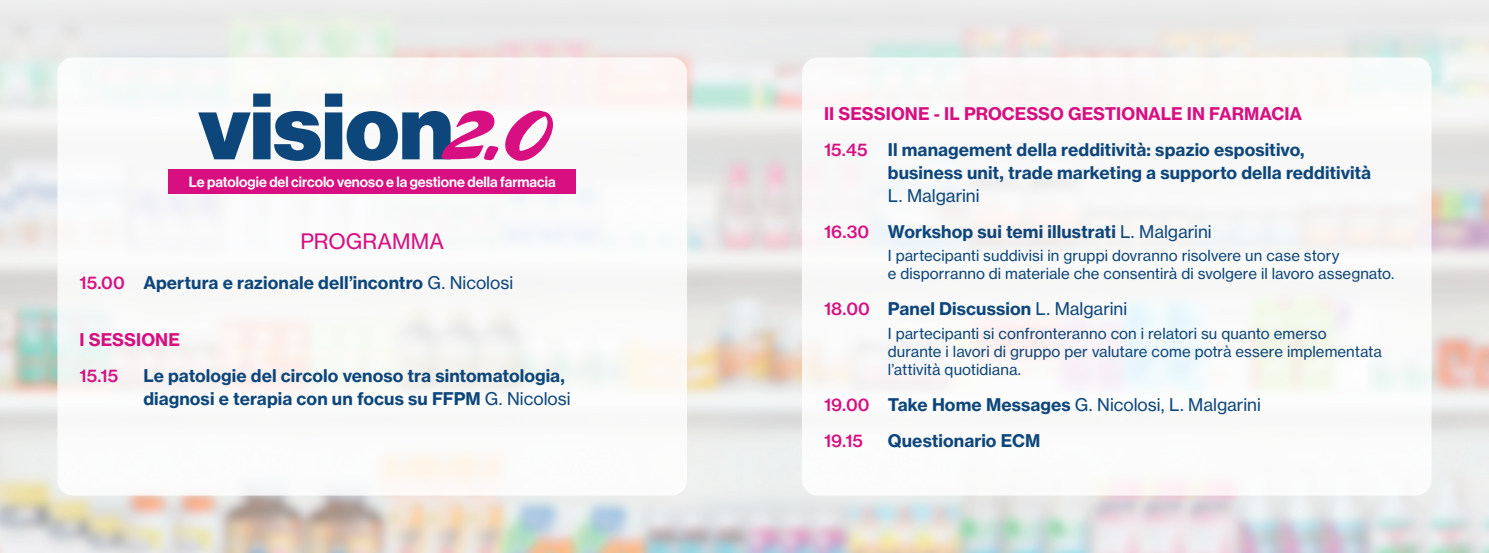
<style>
.page{position:relative;width:1489px;height:553px;background:#fff}
.page>*{position:absolute;margin:0;border:0;box-sizing:border-box;transform-origin:0 0}
.t1{font:21px "N Haas Grotesk TX Pro 55 Rg";color:#d80f81}
.t2{font:17.25px/23.2px "N Haas Grotesk TX Pro 75 Bd";letter-spacing:.005em;color:#0d467b}
.t3{font:17.25px "N Haas Grotesk TX Pro 75 Bd";letter-spacing:.005em;color:#d80f81}
.t4{font:17.25px "N Haas Grotesk TX Pro 55 Rg";color:#0d467b}
.t5{font:17.25px "N Haas Grotesk TX Pro 65 Md";color:#d80f81}
.t6{font:15px/18px "N Haas Grotesk TX Pro 55 Rg";letter-spacing:.005em;color:#0d467b}
.t7{font:14.55px "N Haas Grotesk DS Pro 65 Md";color:#fff}
.s1{font-family:"N Haas Grotesk TX Pro 65 Md";color:#d80f81}
.s2{font-family:"N Haas Grotesk TX Pro 55 Rg"}
.s3{font-family:"N Haas Grotesk TX Pro 75 Bd"}
</style>
<div class="page">
<div style="left:168px;top:170px;width:408px;height:24px;background:#d80f81"></div>
<svg style="left:198px;top:94px;width:355px;height:67px"></svg>
<p class="t7" style="left:189px;top:174px;width:368px">Le patologie del circolo venoso e la gestione della farmacia</p>
<p class="t1" style="left:300px;top:228px;width:145px">PROGRAMMA</p>
<p class="t2" style="left:80px;top:271px;width:435px"><span class="s1">15.00</span> Apertura e razionale dell’incontro <span class="s2">G. Nicolosi</span></p>
<p class="t3" style="left:80px;top:329px;width:102px">I SESSIONE</p>
<p class="t5" style="left:80px;top:365px;width:40px">15.15</p>
<p class="t2" style="left:143px;top:364px;width:429px">Le patologie del circolo venoso tra sintomatologia, diagnosi e terapia con un focus su FFPM <span class="s2">G. Nicolosi</span></p>
<p class="t3" style="left:824px;top:102px;width:479px">II SESSIONE - IL PROCESSO GESTIONALE IN FARMACIA</p>
<p class="t2" style="left:887px;top:138px;width:485px;text-indent:-64px"><span class="s1">15.45</span> Il management della redditività: spazio espositivo, business unit, trade marketing a supporto della redditività<br><span class="s2">L. Malgarini</span></p>
<p class="t2" style="left:824px;top:220px;width:389px"><span class="s1">16.30</span> Workshop sui temi illustrati <span class="s2">L. Malgarini</span></p>
<p class="t6" style="left:887px;top:247px;width:508px">I partecipanti suddivisi in gruppi dovranno risolvere un case story<br>e disporranno di materiale che consentirà di svolgere il lavoro assegnato.</p>
<p class="t2" style="left:824px;top:297px;width:304px"><span class="s1">18.00</span> Panel Discussion <span class="s2">L. Malgarini</span></p>
<p class="t6" style="left:887px;top:324px;width:495px">I partecipanti si confronteranno con i relatori su quanto emerso durante i lavori di gruppo per valutare come potrà essere implementata l’attività quotidiana.</p>
<p class="t4" style="left:824px;top:394px;width:438px"><span class="s1">19.00</span> <span class="s3">Take Home Messages</span> G. Nicolosi, L. Malgarini</p>
<p class="t5" style="left:824px;top:430px;width:41px">19.15</p>
<p class="t2" style="left:887px;top:429px;width:154px">Questionario ECM</p>
</div>
